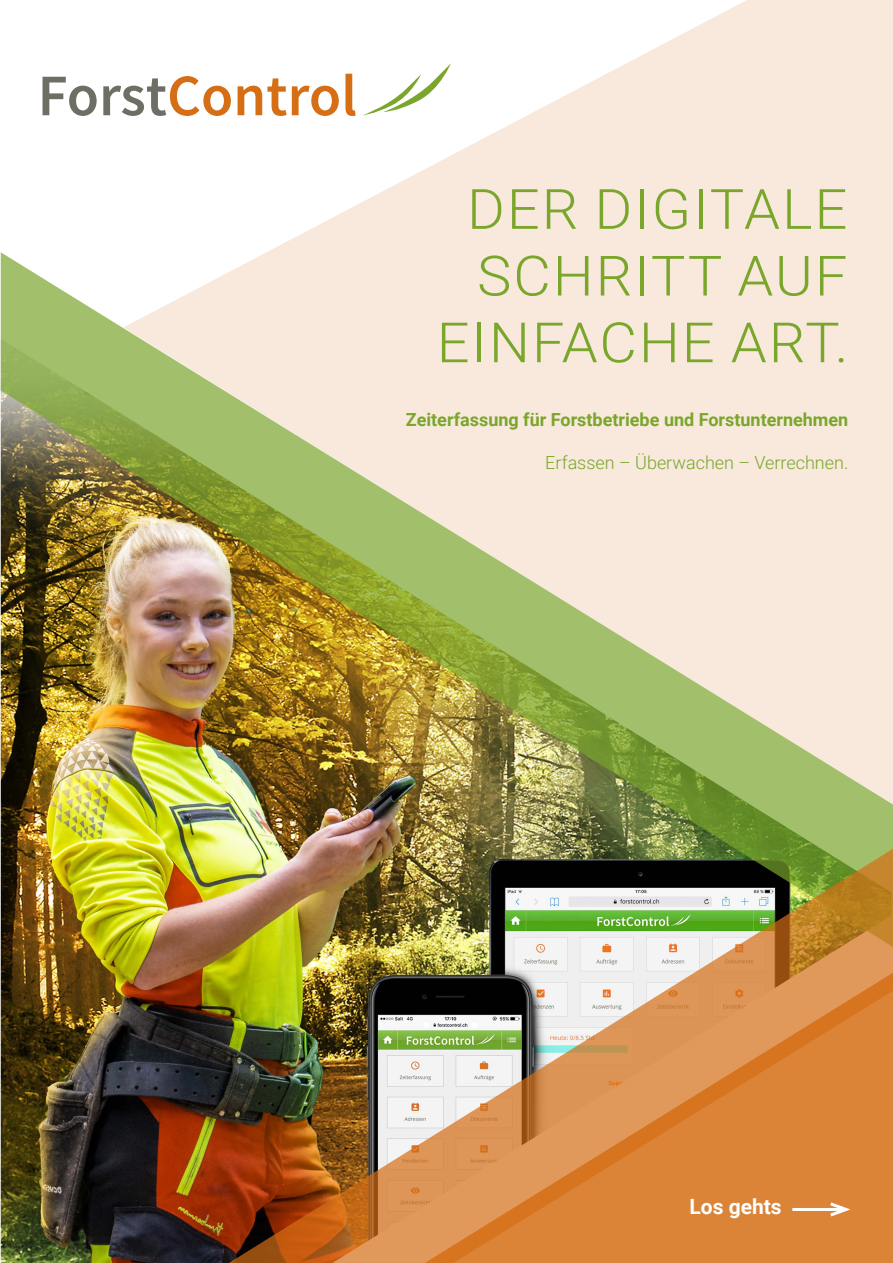
<style>
.page{position:relative;width:893px;height:1263px;background:#fff}
.page>*{position:absolute;margin:0;border:0;box-sizing:border-box;transform-origin:0 0}
.t1{font:300 55.65px/66.8px "Roboto";letter-spacing:.035em;color:#7aa62c;text-align:right;scale:1.04 1}
.t2{font:700 21px "Roboto";color:#fff}
.t3{font:700 18px "Roboto";color:#7aa62c}
.t4{font:300 18px "Roboto";color:#7aa62c}
</style>
<div class="page">
<svg style="left:237px;top:0;width:656px;height:252px;fill:#f8e9dc"></svg>
<img style="left:1px;top:947px;width:83px;height:316px">
<img style="left:1px;top:252px;width:892px;height:695px">
<svg style="left:363px;top:63px;width:88px;height:52px"></svg>
<svg style="left:43px;top:77px;width:54px;height:39px"></svg>
<svg style="left:103px;top:76px;width:128px;height:40px"></svg>
<svg style="left:238px;top:78px;width:101px;height:38px"></svg>
<svg style="left:345px;top:74px;width:11px;height:42px"></svg>
<img style="left:84px;top:796px;width:809px;height:467px">
<h1 class="t1" style="left:437px;top:174px;width:397px">DER DIGITALE<br>SCHRITT AUF<br>EINFACHE ART.</h1>
<p class="t3" style="left:406px;top:407px;width:444px">Zeiterfassung für Forstbetriebe und Forstunternehmen</p>
<p class="t4" style="left:545px;top:450px;width:305px">Erfassen – Überwachen – Verrechnen.</p>
<p class="t2" style="left:689px;top:1192px;width:94px">Los gehts</p>
</div>
